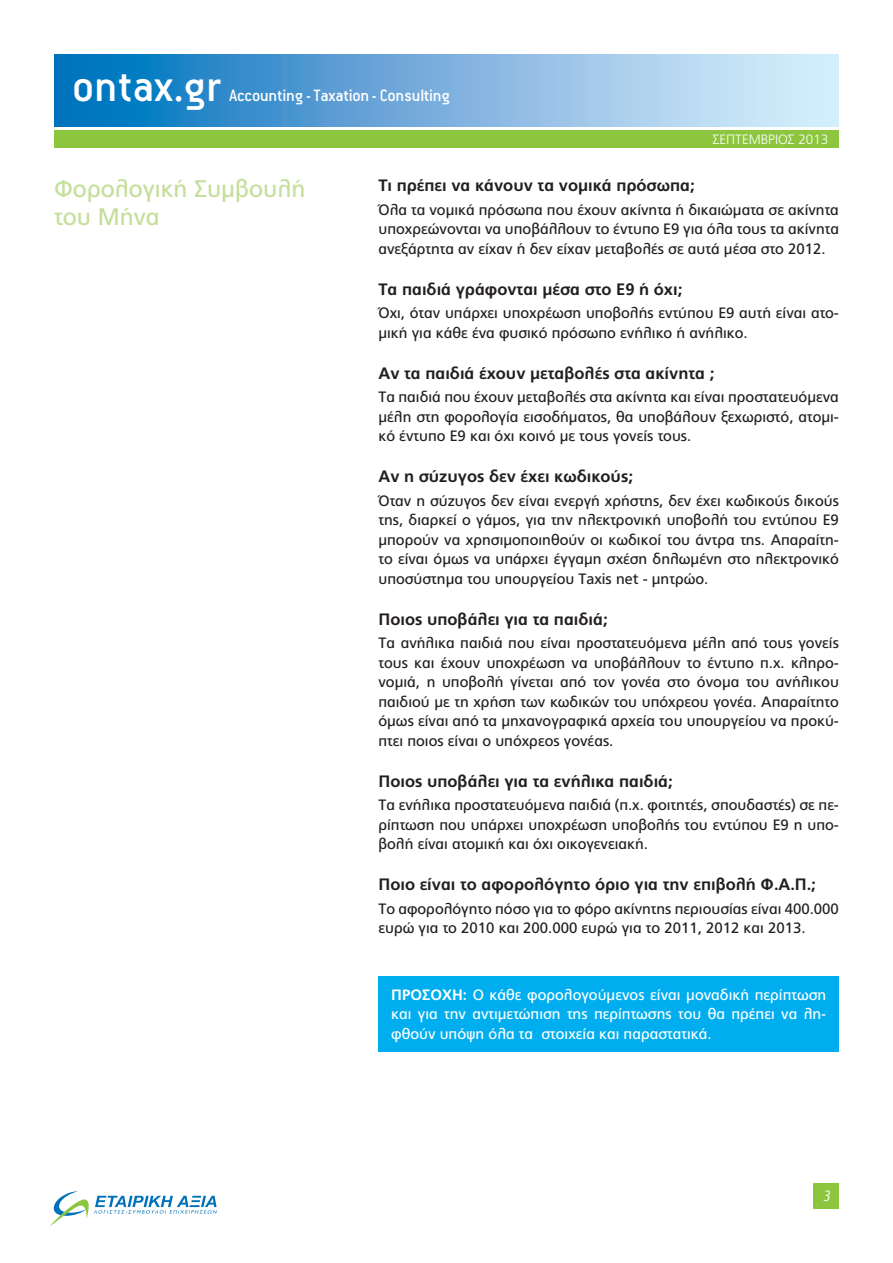
<style>
.page{position:relative;width:893px;height:1263px;background:#fff}
.page>*{position:absolute;margin:0;border:0;box-sizing:border-box;transform-origin:0 0}
.t1{font:500 48px "PF Premier";color:#fff}
.t2{font:24px/28.8px "PF Catalog";color:#c4df9b}
.t3{font:500 18px "PF Premier";letter-spacing:-.01em;color:#fff}
.t4{font:700 16.5px "PF Catalog";color:#231f20}
.t5{font:15px/19.5px "PF Catalog";color:#231f20;text-align:justify}
.t6{font:15px/19.5px "PF Catalog";color:#fff;text-align:justify}
.t7{font:italic 300 15px "PF Catalog";color:#fff}
.t8{font:300 13.5px "PF Catalog";color:#fff}
.s1{font-weight:700}
</style>
<div class="page">
<div style="left:813px;top:1183px;width:26px;height:26px;background:#8bc63e"></div>
<div style="left:378px;top:976px;width:461px;height:76px;background:#00aeef"></div>
<svg style="left:54px;top:54px;width:785px;height:72px;background:#73b0dd"></svg>
<div style="left:54px;top:131px;width:785px;height:17px;background:#8bc63e"></div>
<svg style="left:50px;top:1191px;width:167px;height:35px"></svg>
<p class="t1" style="left:72px;top:62px;width:150px">ontax.gr</p>
<p class="t3" style="left:229px;top:87px;width:222px">Accounting - Taxation - Consulting</p>
<p class="t8" style="left:713px;top:131px;width:117px">ΣΕΠΤΕΜΒΡΙΟΣ 2013</p>
<p class="t2" style="left:54px;top:174px;width:253px">Φορολογική Συμβουλή του Μήνα</p>
<p class="t4" style="left:378px;top:176px;width:318px">Τι πρέπει να κάνουν τα νομικά πρόσωπα;</p>
<p class="t5" style="left:378px;top:200px;width:462px">Όλα τα νομικά πρόσωπα που έχουν ακίνητα ή δικαιώματα σε ακίνητα υποχρεώνονται να υποβάλλουν το έντυπο Ε9 για όλα τους τα ακίνητα ανεξάρτητα αν είχαν ή δεν είχαν μεταβολές σε αυτά μέσα στο 2012.</p>
<p class="t4" style="left:378px;top:279px;width:305px">Τα παιδιά γράφονται μέσα στο Ε9 ή όχι;</p>
<p class="t5" style="left:378px;top:303px;width:462px">Όχι, όταν υπάρχει υποχρέωση υποβολής εντύπου Ε9 αυτή είναι ατο&shy;μική για κάθε ένα φυσικό πρόσωπο ενήλικο ή ανήλικο.</p>
<p class="t4" style="left:378px;top:363px;width:337px">Αν τα παιδιά έχουν μεταβολές στα ακίνητα ;</p>
<p class="t5" style="left:378px;top:387px;width:462px">Τα παιδιά που έχουν μεταβολές στα ακίνητα και είναι προστατευόμενα μέλη στη φορολογία εισοδήματος, θα υποβάλουν ξεχωριστό, ατομι&shy;κό έντυπο Ε9 και όχι κοινό με τους γονείς τους.</p>
<p class="t4" style="left:378px;top:467px;width:256px">Αν η σύζυγος δεν έχει κωδικούς;</p>
<p class="t5" style="left:378px;top:491px;width:462px">Όταν η σύζυγος δεν είναι ενεργή χρήστης, δεν έχει κωδικούς δικούς της, διαρκεί ο γάμος, για την ηλεκτρονική υποβολή του εντύπου Ε9 μπορούν να χρησιμοποιηθούν οι κωδικοί του άντρα της. Απαραίτη&shy;το είναι όμως να υπάρχει έγγαμη σχέση δηλωμένη στο ηλεκτρονικό υποσύστημα του υπουργείου Taxis net - μητρώο.</p>
<p class="t4" style="left:378px;top:609px;width:231px">Ποιος υποβάλει για τα παιδιά;</p>
<p class="t5" style="left:378px;top:633px;width:462px">Τα ανήλικα παιδιά που είναι προστατευόμενα μέλη από τους γονείς τους και έχουν υποχρέωση να υποβάλλουν το έντυπο π.χ. κληρο&shy;νομιά, η υποβολή γίνεται από τον γονέα στο όνομα του ανήλικου παιδιού με τη χρήση των κωδικών του υπόχρεου γονέα. Απαραίτητο όμως είναι από τα μηχανογραφικά αρχεία του υπουργείου να προκύ&shy;πτει ποιος είναι ο υπόχρεος γονέας.</p>
<p class="t4" style="left:378px;top:771px;width:296px">Ποιος υποβάλει για τα ενήλικα παιδιά;</p>
<p class="t5" style="left:378px;top:795px;width:462px">Τα ενήλικα προστατευόμενα παιδιά (π.χ. φοιτητές, σπουδαστές) σε πε&shy;ρίπτωση που υπάρχει υποχρέωση υποβολής του εντύπου Ε9 η υπο&shy;βολή είναι ατομική και όχι οικογενειακή.</p>
<p class="t4" style="left:378px;top:875px;width:439px">Ποιο είναι το αφορολόγητο όριο για την επιβολή Φ.Α.Π.;</p>
<p class="t5" style="left:378px;top:899px;width:462px">Το αφορολόγητο πόσο για το φόρο ακίνητης περιουσίας είναι 400.000 ευρώ για το 2010 και 200.000 ευρώ για το 2011, 2012 και 2013.</p>
<p class="t6" style="left:391px;top:985px;width:436px"><span class="s1">ΠΡΟΣΟΧΗ:</span> Ο κάθε φορολογούμενος είναι μοναδική περίπτωση και για την αντιμετώπιση της περίπτωσης του θα πρέπει να λη&shy;φθούν υπόψη όλα τα στοιχεία και παραστατικά.</p>
<p class="t7" style="left:823px;top:1188px;width:9px">3</p>
</div>
